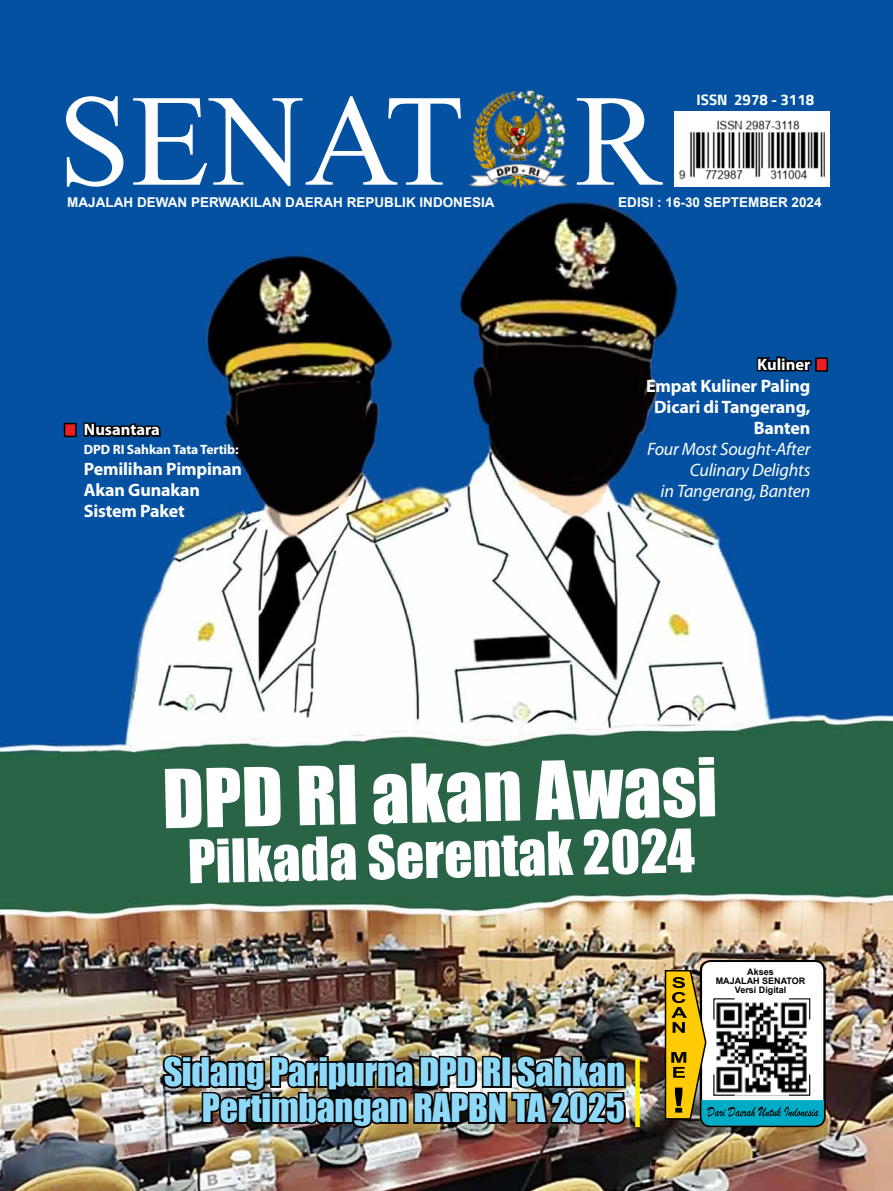
<style>
.page{position:relative;width:893px;height:1191px;background:#fff}
.page>*{position:absolute;margin:0;border:0;box-sizing:border-box;transform-origin:0 0}
.t1{font:75px "Impact";color:#fff}
.t2{font:55.5px "Impact";color:#fff}
.t3{font:36px/36px "Impact";letter-spacing:-.01em;color:#8ed8f8;text-align:right}
.t4{font:700 18px/21px "Myriad Pro";letter-spacing:-.01em;color:#fff;text-align:right}
.t5{font:italic 18px/21px "Myriad Pro";letter-spacing:-.01em;color:#fff;text-align:right}
.t6{font:700 16.5px "Myriad Pro";color:#fff}
.t7{font:700 15px "Cairo";color:#fff}
.t8{font:700 13.5px "Arial";color:#fff}
.t9{font:700 13.5px "Myriad Pro";letter-spacing:-.01em;color:#fff}
.t10{font:700 9px/9px "Arial";color:#000;text-align:center}
</style>
<div class="page">
<img style="left:0;top:0;width:893px;height:1191px">
<svg style="left:66px;top:96px;width:395px;height:91px"></svg>
<svg style="left:577px;top:98px;width:86px;height:87px"></svg>
<img style="left:468px;top:91px;width:100px;height:96px">
<div style="left:700px;top:960px;width:126px;height:167px;border:4px solid #000;border-radius:9px"></div>
<div style="left:702px;top:962px;width:121px;height:163px;background:#fff;border-radius:9px"></div>
<svg style="left:664px;top:969px;width:160px;height:156px"></svg>
<div style="left:674px;top:112px;width:156px;height:75px;background:#fff"></div>
<img style="left:680px;top:120px;width:144px;height:60px">
<svg style="left:755px;top:309px;width:58px;height:145px;background:#034a94"></svg>
<div style="left:816px;top:358px;width:11px;height:13px;background:#ed1d24"></div>
<div style="left:815px;top:357px;width:13px;height:15px;border:2px solid #000"></div>
<img style="left:160px;top:1043px;width:468px;height:87px">
<div style="left:635px;top:1058px;width:5px;height:69px;background:#fff200"></div>
<svg style="left:82px;top:374px;width:81px;height:146px;background:#034a94"></svg>
<div style="left:65px;top:423px;width:11px;height:13px;background:#ed1d24"></div>
<div style="left:64px;top:423px;width:13px;height:14px;border:2px solid #000"></div>
<p class="t7" style="left:697px;top:91px;width:119px">ISSN 2978 - 3118</p>
<p class="t8" style="left:67px;top:193px;width:429px">MAJALAH DEWAN PERWAKILAN DAERAH REPUBLIK INDONESIA</p>
<p class="t8" style="left:618px;top:193px;width:205px">EDISI : 16-30 SEPTEMBER 2024</p>
<p class="t6" style="left:84px;top:419px;width:78px">Nusantara</p>
<p class="t9" style="left:84px;top:440px;width:156px">DPD RI Sahkan Tata Tertib:</p>
<p class="t4" style="left:84px;top:457px;width:160px;text-align:left">Pemilihan Pimpinan<br>Akan Gunakan<br>Sistem Paket</p>
<p class="t6" style="left:757px;top:353px;width:55px">Kuliner</p>
<p class="t4" style="left:646px;top:374px;width:166px">Empat Kuliner Paling<br>Dicari di Tangerang,<br>Banten</p>
<p class="t5" style="left:647px;top:438px;width:165px">Four Most Sought-After<br>Culinary Delights<br>in Tangerang, Banten</p>
<h1 class="t1" style="left:162px;top:739px;width:556px;rotate:-1deg">DPD RI akan Awasi</h1>
<h2 class="t2" style="left:187px;top:817px;width:508px;rotate:-1deg">Pilkada Serentak 2024</h2>
<h3 class="t3" style="left:164px;top:1053px;width:463px">Sidang Paripurna DPD RI Sahkan<br>Pertimbangan RAPBN TA 2025</h3>
<p class="t10" style="left:716px;top:967px;width:91px">Akses<br>MAJALAH SENATOR<br>Versi Digital</p>
</div>
